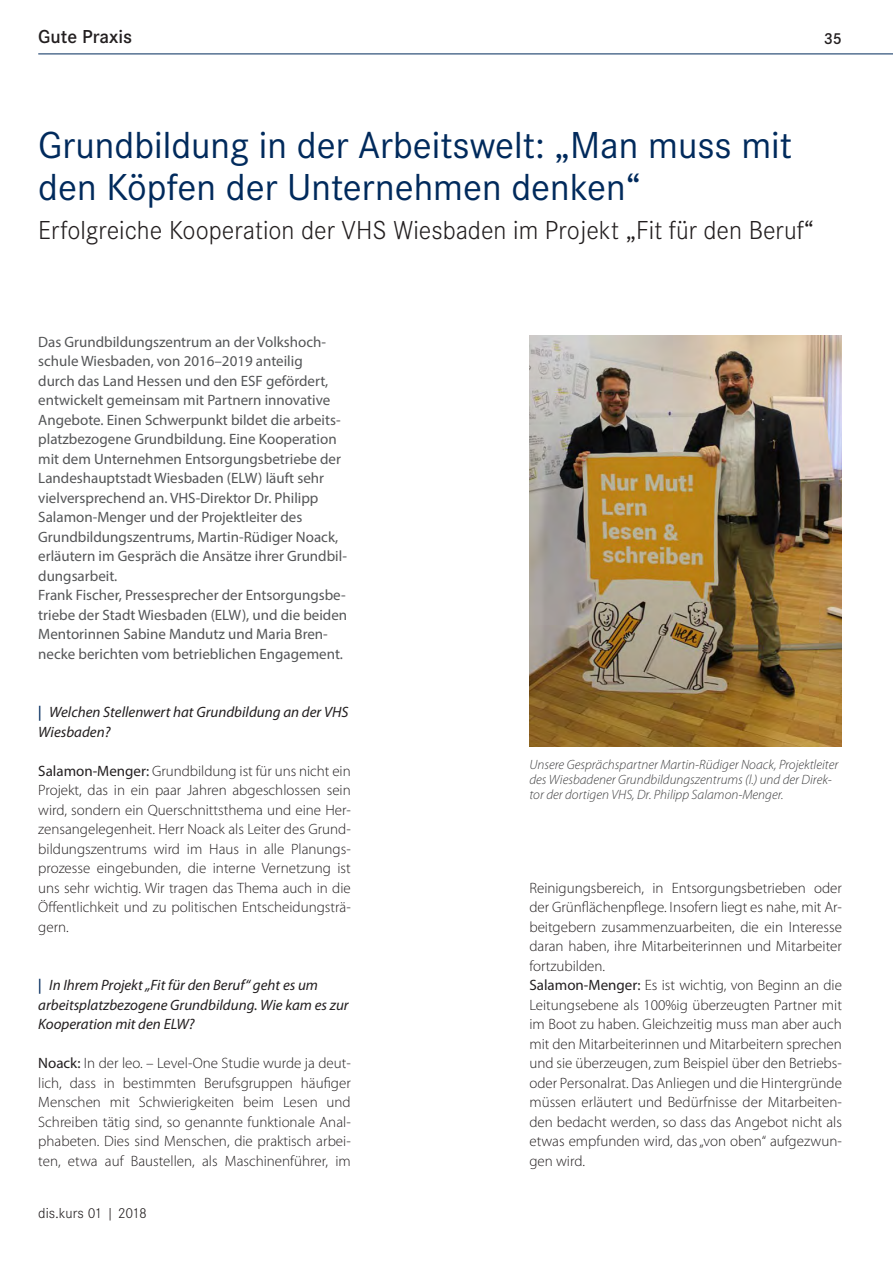
<style>
.page{position:relative;width:893px;height:1263px;background:#fff}
.page>*{position:absolute;margin:0;border:0;box-sizing:border-box;transform-origin:0 0}
._01B-Headline{font:39px/42px "Corporate S";color:#002a5c}
._02B-Subline{font:300 27px "Corporate S";color:#231f20}
.t1{font:600 19.5px "Corporate S";color:#231f20}
.t2{font:600 16.5px "Corporate S";color:#231f20}
._01A-fliesstext{font:300 15px/19.5px "Myriad Pro";color:#231f20;text-align:justify}
._06A-Vorspann{font:15px/19.5px "Myriad Pro";color:#545557}
._09A-frageinterview{font:italic 15px/19.5px "Myriad Pro";color:#231f20}
._07A-frageinterview{font:italic 15px/19.5px "Myriad Pro";color:#231f20}
.t3{font:300 15px "Corporate S";color:#231f20}
._02C-Bildbeschr{font:italic 300 13.5px/15px "Myriad Pro";color:#3e3e3f}
.s1{font-family:"Corporate SBQ";font-weight:700;font-style:normal;color:#002a5c}
.s2{font-weight:400}
</style>
<div class="page">
<hr style="left:38px;top:54px;width:855px;height:1px;background:#002a5c">
<img style="left:529px;top:336px;width:313px;height:410px">
<h3 class="t1" style="left:38px;top:25px;width:96px">Gute Praxis</h3>
<p class="t2" style="left:824px;top:29px;width:20px">35</p>
<p class="_01B-Headline" style="left:38px;top:124px;width:755px">Grundbildung in der Arbeitswelt: „Man muss mit den Köpfen der Unternehmen denken“</p>
<p class="_02B-Subline" style="left:38px;top:215px;width:777px">Erfolgreiche Kooperation der VHS Wiesbaden im Projekt „Fit für den Beruf“</p>
<p class="_06A-Vorspann" style="left:38px;top:331px;width:310px">Das Grundbildungszentrum an der Volkshoch&shy;schule Wiesbaden, von 2016–2019 anteilig<br>durch das Land Hessen und den ESF gefördert, entwickelt gemeinsam mit Partnern innovative Angebote. Einen Schwerpunkt bildet die arbeits&shy;platzbezogene Grundbildung. Eine Kooperation mit dem Unternehmen Entsorgungsbetriebe der Landeshauptstadt Wiesbaden (ELW) läuft sehr vielversprechend an. VHS-Direktor Dr. Philipp Salamon-Menger und der Projektleiter des Grundbildungszentrums, Martin-Rüdiger Noack, erläutern im Gespräch die Ansätze ihrer Grundbil&shy;dungsarbeit.</p>
<p class="_06A-Vorspann" style="left:38px;top:585px;width:310px">Frank Fischer, Pressesprecher der Entsorgungsbe&shy;triebe der Stadt Wiesbaden (ELW), und die beiden Mentorinnen Sabine Mandutz und Maria Bren&shy;necke berichten vom betrieblichen Engagement.</p>
<p class="_07A-frageinterview" style="left:38px;top:702px;width:312px"><span class="s1">|</span> Welchen Stellenwert hat Grundbildung an der VHS<br>Wiesbaden?</p>
<p class="_01A-fliesstext" style="left:38px;top:761px;width:314px"><span class="s2">Salamon-Menger:</span> Grundbildung ist für uns nicht ein Projekt, das in ein paar Jahren abgeschlossen sein wird, sondern ein Querschnittsthema und eine Her&shy;zensangelegenheit. Herr Noack als Leiter des Grund&shy;bildungszentrums wird im Haus in alle Planungs&shy;prozesse eingebunden, die interne Vernetzung ist uns sehr wichtig. Wir tragen das Thema auch in die Öffentlichkeit und zu politischen Entscheidungsträ&shy;gern.</p>
<p class="_09A-frageinterview" style="left:38px;top:975px;width:312px"><span class="s1">|</span> In Ihrem Projekt „Fit für den Beruf“ geht es um arbeitsplatzbezogene Grundbildung. Wie kam es zur<br>Kooperation mit den ELW?</p>
<p class="_01A-fliesstext" style="left:38px;top:1053px;width:314px"><span class="s2">Noack:</span> In der leo. – Level-One Studie wurde ja deut&shy;lich, dass in bestimmten Berufsgruppen häufiger Menschen mit Schwierigkeiten beim Lesen und Schreiben tätig sind, so genannte funktionale Anal&shy;phabeten. Dies sind Menschen, die praktisch arbei&shy;ten, etwa auf Baustellen, als Maschinenführer, im</p>
<p class="t3" style="left:38px;top:1204px;width:110px">dis.kurs 01 | 2018</p>
<p class="_02C-Bildbeschr" style="left:529px;top:757px;width:310px">Unsere Gesprächspartner Martin-Rüdiger Noack, Projektleiter des Wiesbadener Grundbildungszentrums (l.) und der Direk&shy;tor der dortigen VHS, Dr. Philipp Salamon-Menger.</p>
<p class="_01A-fliesstext" style="left:529px;top:878px;width:314px">Reinigungsbereich, in Entsorgungsbetrieben oder der Grünflächenpflege. Insofern liegt es nahe, mit Ar&shy;beitgebern zusammenzuarbeiten, die ein Interesse daran haben, ihre Mitarbeiterinnen und Mitarbeiter fortzubilden.</p>
<p class="_01A-fliesstext" style="left:529px;top:975px;width:314px"><span class="s2">Salamon-Menger:</span> Es ist wichtig, von Beginn an die Leitungsebene als 100%ig überzeugten Partner mit im Boot zu haben. Gleichzeitig muss man aber auch mit den Mitarbeiterinnen und Mitarbeitern sprechen und sie überzeugen, zum Beispiel über den Betriebs&shy;oder Personalrat. Das Anliegen und die Hintergründe müssen erläutert und Bedürfnisse der Mitarbeiten&shy;den bedacht werden, so dass das Angebot nicht als etwas empfunden wird, das „von oben“ aufgezwun&shy;gen wird.</p>
</div>
